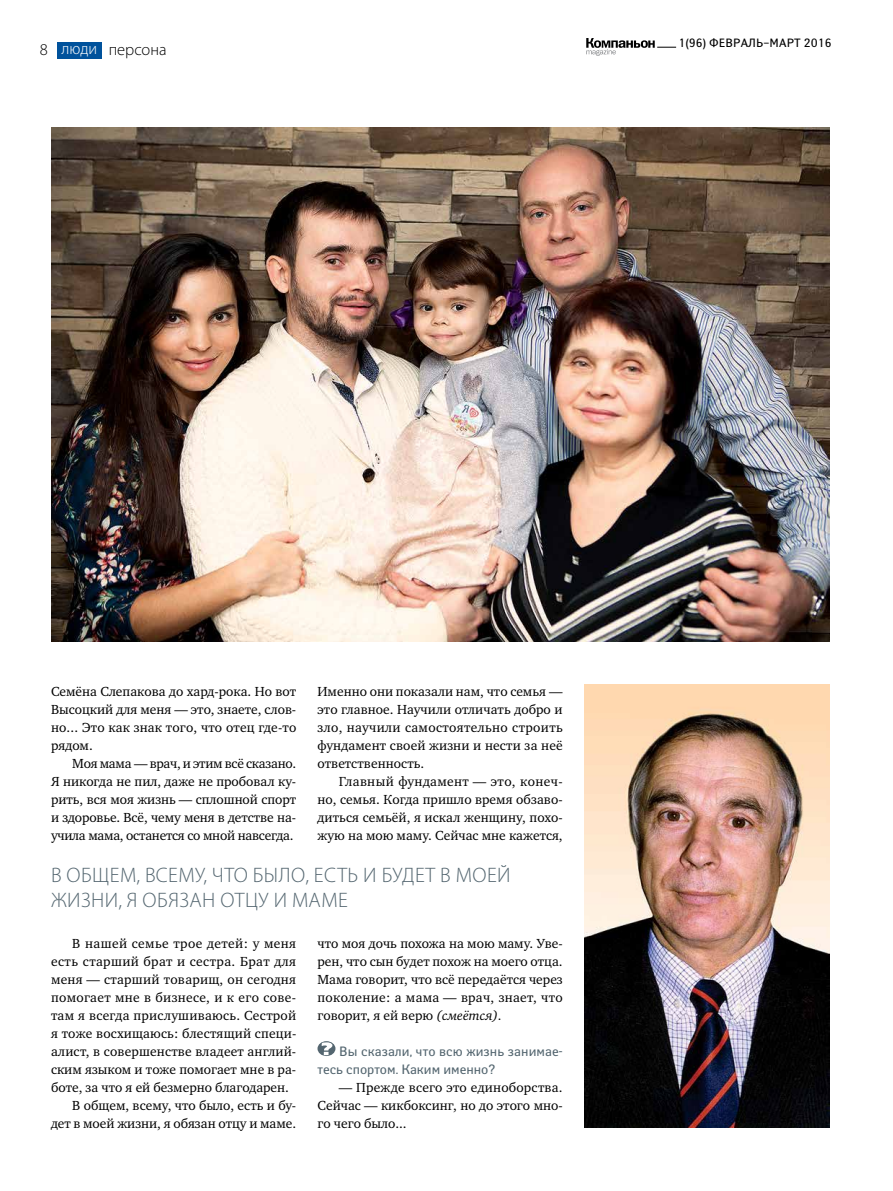
<style>
.page{position:relative;width:893px;height:1191px;background:#fff}
.page>*{position:absolute;margin:0;border:0;box-sizing:border-box;transform-origin:0 0}
.t1{font:300 21px/25.5px "Myriad Pro";letter-spacing:.02em;color:#546670}
.t2{font:300 16.5px "Myriad Pro";color:#000}
.t3{font:300 16.5px "Myriad Pro";color:#fff}
.t4{font:13.5px/18px "Charter ITC";letter-spacing:.01em;color:#000;text-align:justify}
.t5{font:13.5px/18px "Yanus";letter-spacing:.005em;color:#546670}
.t6{font:13.5px "Charter ITC";letter-spacing:.03em;color:#000}
.t7{font:12px "Yanus";letter-spacing:.01em;color:#000}
.s1{font-style:italic}
</style>
<div class="page">
<img style="left:51px;top:128px;width:778px;height:514px">
<svg style="left:586px;top:38px;width:90px;height:18px"></svg>
<div style="left:57px;top:42px;width:45px;height:17px;background:#00529c"></div>
<svg style="left:317px;top:1041px;width:18px;height:15px"></svg>
<img style="left:584px;top:684px;width:245px;height:443px">
<p class="t2" style="left:40px;top:40px;width:10px">8</p>
<p class="t3" style="left:62px;top:39px;width:37px">люди</p>
<p class="t2" style="left:109px;top:40px;width:59px">персона</p>
<p class="t7" style="left:678px;top:36px;width:155px">1(96) ФЕВРАЛЬ–МАРТ 2016</p>
<p class="t4" style="left:51px;top:682px;width:247px">Семёна Слепакова до хард-рока. Но вот Высоцкий для меня — это, знаете, слов&shy;но... Это как знак того, что отец где-то рядом.</p>
<p class="t4" style="left:51px;top:754px;width:247px;text-indent:21px">Моя мама — врач, и этим всё сказано.<br>Я никогда не пил, даже не пробовал ку&shy;рить, вся моя жизнь — сплошной спорт и здоровье. Всё, чему меня в детстве на&shy;учила мама, останется со мной навсегда.</p>
<p class="t4" style="left:317px;top:682px;width:247px">Именно они показали нам, что семья — это главное. Научили отличать добро и зло, научили самостоятельно строить фундамент своей жизни и нести за неё ответственность.</p>
<p class="t4" style="left:317px;top:772px;width:247px;text-indent:21px">Главный фундамент — это, конеч&shy;но, семья. Когда пришло время обзаво&shy;диться семьёй, я искал женщину, похо&shy;жую на мою маму. Сейчас мне кажется,</p>
<h1 class="t1" style="left:51px;top:862px;width:461px">В ОБЩЕМ, ВСЕМУ, ЧТО БЫЛО, ЕСТЬ И БУДЕТ В МОЕЙ<br>ЖИЗНИ, Я ОБЯЗАН ОТЦУ И МАМЕ</h1>
<p class="t6" style="left:72px;top:935px;width:225px">В нашей семье трое детей: у меня</p>
<p class="t4" style="left:51px;top:952px;width:247px">есть старший брат и сестра. Брат для</p>
<p class="t4" style="left:51px;top:970px;width:247px">меня — старший товарищ, он сегодня</p>
<p class="t4" style="left:51px;top:988px;width:247px">помогает мне в бизнесе, и к его сове-</p>
<p class="t4" style="left:51px;top:1006px;width:247px">там я всегда прислушиваюсь. Сестрой</p>
<p class="t4" style="left:51px;top:1024px;width:247px">я тоже восхищаюсь: блестящий специ-</p>
<p class="t4" style="left:51px;top:1042px;width:247px">алист, в совершенстве владеет англий-</p>
<p class="t4" style="left:51px;top:1060px;width:247px">ским языком и тоже помогает мне в ра-</p>
<p class="t4" style="left:51px;top:1078px;width:240px">боте, за что я ей безмерно благодарен.</p>
<p class="t4" style="left:72px;top:1096px;width:225px">В общем, всему, что было, есть и бу-</p>
<p class="t4" style="left:51px;top:1114px;width:247px">дет в моей жизни, я обязан отцу и маме.</p>
<p class="t4" style="left:317px;top:934px;width:247px">что моя дочь похожа на мою маму. Уве&shy;рен, что сын будет похож на моего отца.<br>Мама говорит, что всё передаётся через поколение: а мама — врач, знает, что говорит, я ей верю <span class="s1">(смеётся).</span></p>
<p class="t5" style="left:317px;top:1042px;width:247px;text-indent:22px">Вы сказали, что всю жизнь занимае&shy;тесь спортом. Каким именно?</p>
<p class="t4" style="left:317px;top:1078px;width:247px;text-indent:21px">— Прежде всего это единоборства.<br>Сейчас — кикбоксинг, но до этого мно&shy;го чего было...</p>
</div>
